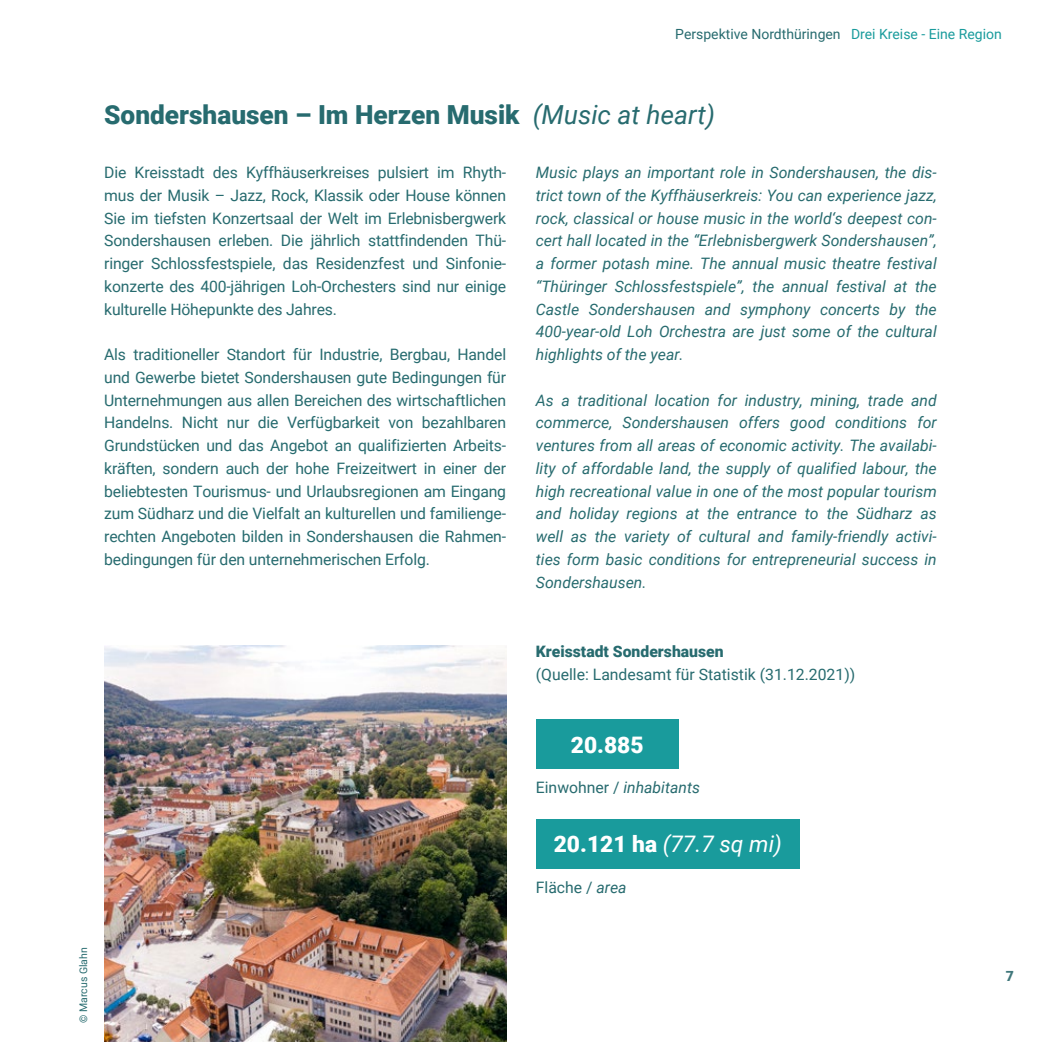
<style>
.page{position:relative;width:1042px;height:1042px;background:#fff}
.page>*{position:absolute;margin:0;border:0;box-sizing:border-box;transform-origin:0 0}
.Headline_groß{font:900 26.25px "Roboto";color:#276b6f}
.Headlines_Fließtext{font:italic 22.75px "Roboto";color:#fff}
.Headlines_Fließtext-2{font:900 22.75px "Roboto";color:#fff}
.Fließtext{font:15.75px/22.8px "Roboto";letter-spacing:-.01em;color:#276b6f;text-align:justify}
.Fließtext-2{font:italic 15.75px/22.8px "Roboto";color:#276b6f;text-align:justify}
.Headlines_Fließtext-3{font:900 15.75px "Roboto";color:#276b6f}
.t1{font:14px "Roboto";color:#276b6f}
.t2{font:900 14px "Roboto";color:#40777b}
.Bildunterschrift{font:10.5px "Roboto";color:#276b6f}
.s1{color:#199b9c}
.s2{font-weight:400;font-style:italic}
.s3{font-style:normal}
.s4{font-weight:900;font-style:normal}
.s5{font-style:italic}
</style>
<div class="page">
<img style="left:104px;top:645px;width:402px;height:397px">
<div style="left:536px;top:719px;width:142px;height:50px;background:#199b9c"></div>
<div style="left:536px;top:819px;width:264px;height:49px;background:#199b9c"></div>
<p class="t1" style="left:675px;top:24px;width:328px">Perspektive Nordthüringen <span class="s1">Drei Kreise - Eine Region</span></p>
<p class="Headline_groß" style="left:104px;top:96px;width:612px">Sondershausen – Im Herzen Musik <span class="s2">(Music at heart)</span></p>
<p class="Fließtext" style="left:104px;top:160px;width:403px">Die Kreisstadt des Kyffhäuserkreises pulsiert im Rhyth&shy;mus der Musik – Jazz, Rock, Klassik oder House können Sie im tiefsten Konzertsaal der Welt im Erlebnisbergwerk Sondershausen erleben. Die jährlich stattfindenden Thü&shy;ringer Schlossfestspiele, das Residenzfest und Sinfonie&shy;konzerte des 400-jährigen Loh-Orchesters sind nur einige kulturelle Höhepunkte des Jahres.</p>
<p class="Fließtext" style="left:104px;top:342px;width:403px">Als traditioneller Standort für Industrie, Bergbau, Handel und Gewerbe bietet Sondershausen gute Bedingungen für Unternehmungen aus allen Bereichen des wirtschaftlichen Handelns. Nicht nur die Verfügbarkeit von bezahlbaren Grundstücken und das Angebot an qualifizierten Arbeits&shy;kräften, sondern auch der hohe Freizeitwert in einer der beliebtesten Tourismus- und Urlaubsregionen am Eingang zum Südharz und die Vielfalt an kulturellen und familienge&shy;rechten Angeboten bilden in Sondershausen die Rahmen&shy;bedingungen für den unternehmerischen Erfolg.</p>
<p class="Fließtext-2" style="left:536px;top:160px;width:402px">Music plays an important role in Sondershausen, the dis&shy;trict town of the Kyffhäuserkreis: You can experience jazz, rock, classical or house music in the world‘s deepest con&shy;cert hall located in the “Erlebnisbergwerk Sondershausen”, a former potash mine. The annual music theatre festival “Thüringer Schlossfestspiele”, the annual festival at the Castle Sondershausen and symphony concerts by the 400-year-old Loh Orchestra are just some of the cultural highlights of the year.</p>
<p class="Fließtext-2" style="left:536px;top:388px;width:402px">As a traditional location for industry, mining, trade and commerce, Sondershausen offers good conditions for ventures from all areas of economic activity. The availabi&shy;lity of affordable land, the supply of qualified labour, the high recreational value in one of the most popular tourism and holiday regions at the entrance to the Südharz as well as the variety of cultural and family-friendly activi&shy;ties form basic conditions for entrepreneurial success in Sondershausen.</p>
<p class="Bildunterschrift" style="left:76px;top:1023px;width:77px;rotate:-90deg">© Marcus Glahn</p>
<p class="Headlines_Fließtext-3" style="left:536px;top:640px;width:189px">Kreisstadt Sondershausen</p>
<p class="Fließtext" style="left:536px;top:662px;width:321px">(Quelle: Landesamt für Statistik (31.12.2021))</p>
<p class="Headlines_Fließtext-2" style="left:571px;top:729px;width:74px">20.885</p>
<p class="Fließtext-2" style="left:536px;top:776px;width:166px"><span class="s3">Einwohner /</span> inhabitants</p>
<p class="Headlines_Fließtext" style="left:554px;top:828px;width:230px"><span class="s4">20.121 ha</span> (77.7 sq mi)</p>
<p class="Fließtext" style="left:536px;top:875px;width:92px">Fläche / <span class="s5">area</span></p>
<p class="t2" style="left:1006px;top:966px;width:10px">7</p>
</div>
